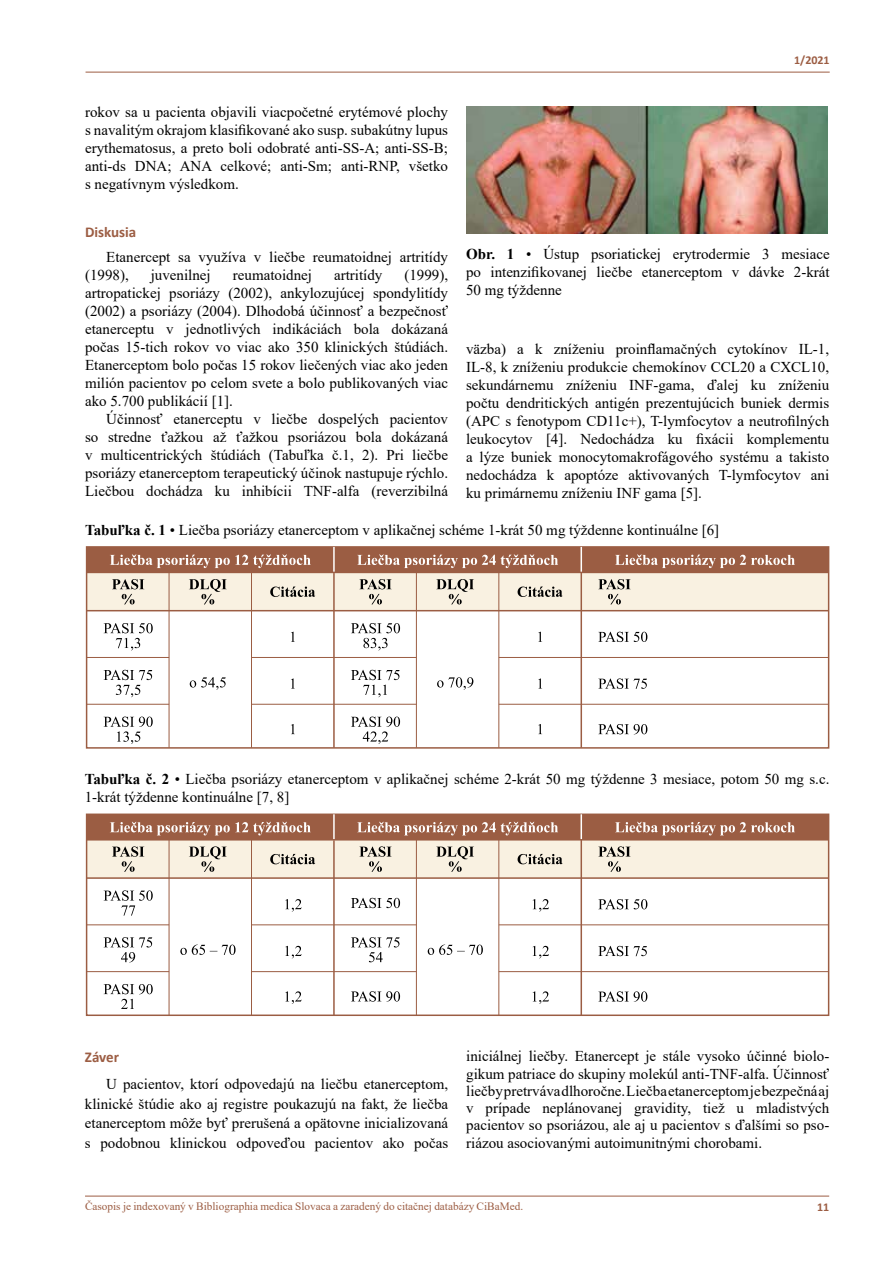
<style>
.page{position:relative;width:893px;height:1263px;background:#fff}
.page>*{position:absolute;margin:0;border:0;box-sizing:border-box;transform-origin:0 0}
.t1{font:15px/18px "Times New Roman";color:#000;text-align:justify}
.t2{font:700 15px "Calibri";color:#9c5d43}
.t3{font:700 12px "Calibri";color:#9c5d43}
.t4{font:11.25px "Times New Roman";color:#9c5d43}
.s1{font-weight:700}
</style>
<div class="page">
<hr style="left:86px;top:72px;width:744px;height:1px;background:#9c5d43">
<hr style="left:85px;top:1196px;width:744px;height:1px;background:#9c5d43">
<img style="left:466px;top:106px;width:362px;height:128px">
<div style="left:87px;top:572px;width:741px;height:39px;background:#f9f1e1"></div>
<div style="left:87px;top:547px;width:741px;height:25px;background:#9b5d43"></div>
<svg style="left:110px;top:554px;width:201px;height:14px"></svg>
<div style="left:86px;top:546px;width:743px;height:203px;border:2px solid #9b5d43"></div>
<hr style="left:416px;top:571px;width:1px;height:177px;background:#9b5d43">
<hr style="left:498px;top:571px;width:1px;height:177px;background:#9b5d43">
<hr style="left:333px;top:547px;width:2px;height:25px;background:#fff">
<svg style="left:357px;top:554px;width:201px;height:14px"></svg>
<svg style="left:615px;top:554px;width:180px;height:14px"></svg>
<hr style="left:580px;top:571px;width:2px;height:177px;background:#9b5d43">
<hr style="left:580px;top:547px;width:2px;height:25px;background:#fff">
<svg style="left:112px;top:579px;width:32px;height:25px"></svg>
<svg style="left:359px;top:579px;width:33px;height:25px"></svg>
<svg style="left:598px;top:579px;width:33px;height:25px"></svg>
<svg style="left:270px;top:586px;width:45px;height:11px"></svg>
<svg style="left:518px;top:586px;width:45px;height:11px"></svg>
<hr style="left:333px;top:573px;width:2px;height:175px;background:#9b5d43">
<hr style="left:251px;top:571px;width:1px;height:177px;background:#9b5d43">
<hr style="left:169px;top:571px;width:1px;height:177px;background:#9b5d43">
<hr style="left:87px;top:610px;width:742px;height:1px;background:#9b5d43">
<hr style="left:87px;top:657px;width:82px;height:1px;background:#9b5d43">
<hr style="left:334px;top:657px;width:82px;height:1px;background:#9b5d43">
<hr style="left:581px;top:657px;width:247px;height:1px;background:#9b5d43">
<hr style="left:87px;top:704px;width:82px;height:1px;background:#9b5d43">
<hr style="left:334px;top:704px;width:82px;height:1px;background:#9b5d43">
<hr style="left:581px;top:704px;width:247px;height:1px;background:#9b5d43">
<svg style="left:189px;top:579px;width:38px;height:25px"></svg>
<svg style="left:436px;top:579px;width:38px;height:25px"></svg>
<svg style="left:104px;top:623px;width:49px;height:27px"></svg>
<svg style="left:351px;top:623px;width:49px;height:27px"></svg>
<svg style="left:598px;top:632px;width:49px;height:10px"></svg>
<svg style="left:104px;top:670px;width:48px;height:27px"></svg>
<svg style="left:351px;top:670px;width:49px;height:27px"></svg>
<svg style="left:598px;top:678px;width:49px;height:11px"></svg>
<svg style="left:104px;top:716px;width:49px;height:28px"></svg>
<svg style="left:351px;top:716px;width:49px;height:28px"></svg>
<svg style="left:598px;top:724px;width:49px;height:10px"></svg>
<svg style="left:190px;top:677px;width:36px;height:13px"></svg>
<svg style="left:437px;top:677px;width:36px;height:13px"></svg>
<svg style="left:291px;top:632px;width:4px;height:10px"></svg>
<svg style="left:538px;top:632px;width:4px;height:10px"></svg>
<hr style="left:251px;top:657px;width:83px;height:1px;background:#9b5d43">
<hr style="left:499px;top:657px;width:82px;height:1px;background:#9b5d43">
<hr style="left:251px;top:704px;width:83px;height:1px;background:#9b5d43">
<hr style="left:499px;top:704px;width:82px;height:1px;background:#9b5d43">
<svg style="left:291px;top:678px;width:4px;height:11px"></svg>
<svg style="left:538px;top:678px;width:4px;height:11px"></svg>
<svg style="left:291px;top:724px;width:4px;height:10px"></svg>
<svg style="left:538px;top:724px;width:4px;height:10px"></svg>
<hr style="left:87px;top:572px;width:742px;height:1px;background:#9b5d43">
<div style="left:87px;top:840px;width:741px;height:38px;background:#f9f1e1"></div>
<div style="left:87px;top:814px;width:741px;height:26px;background:#9b5d43"></div>
<svg style="left:110px;top:822px;width:201px;height:13px"></svg>
<div style="left:86px;top:813px;width:743px;height:203px;border:2px solid #9b5d43"></div>
<hr style="left:416px;top:838px;width:1px;height:177px;background:#9b5d43">
<hr style="left:498px;top:838px;width:1px;height:177px;background:#9b5d43">
<hr style="left:333px;top:814px;width:2px;height:26px;background:#fff">
<svg style="left:357px;top:822px;width:201px;height:13px"></svg>
<svg style="left:615px;top:822px;width:180px;height:13px"></svg>
<hr style="left:580px;top:838px;width:2px;height:177px;background:#9b5d43">
<hr style="left:580px;top:814px;width:2px;height:26px;background:#fff">
<svg style="left:112px;top:846px;width:32px;height:26px"></svg>
<svg style="left:359px;top:846px;width:33px;height:26px"></svg>
<svg style="left:598px;top:846px;width:33px;height:26px"></svg>
<svg style="left:270px;top:854px;width:45px;height:10px"></svg>
<svg style="left:518px;top:854px;width:45px;height:10px"></svg>
<hr style="left:333px;top:840px;width:2px;height:175px;background:#9b5d43">
<hr style="left:251px;top:838px;width:1px;height:177px;background:#9b5d43">
<hr style="left:169px;top:838px;width:1px;height:177px;background:#9b5d43">
<hr style="left:87px;top:877px;width:742px;height:2px;background:#9b5d43">
<hr style="left:87px;top:924px;width:82px;height:1px;background:#9b5d43">
<hr style="left:334px;top:924px;width:82px;height:1px;background:#9b5d43">
<hr style="left:581px;top:924px;width:247px;height:1px;background:#9b5d43">
<hr style="left:87px;top:971px;width:82px;height:1px;background:#9b5d43">
<hr style="left:334px;top:971px;width:82px;height:1px;background:#9b5d43">
<hr style="left:581px;top:971px;width:247px;height:1px;background:#9b5d43">
<svg style="left:189px;top:846px;width:38px;height:26px"></svg>
<svg style="left:436px;top:846px;width:38px;height:26px"></svg>
<svg style="left:104px;top:890px;width:49px;height:25px"></svg>
<svg style="left:351px;top:898px;width:49px;height:10px"></svg>
<svg style="left:598px;top:899px;width:49px;height:10px"></svg>
<svg style="left:104px;top:937px;width:48px;height:25px"></svg>
<svg style="left:351px;top:937px;width:49px;height:25px"></svg>
<svg style="left:598px;top:946px;width:49px;height:10px"></svg>
<svg style="left:104px;top:984px;width:49px;height:25px"></svg>
<svg style="left:351px;top:991px;width:49px;height:11px"></svg>
<svg style="left:598px;top:991px;width:49px;height:11px"></svg>
<svg style="left:180px;top:944px;width:56px;height:11px"></svg>
<svg style="left:428px;top:944px;width:55px;height:11px"></svg>
<svg style="left:285px;top:899px;width:17px;height:13px"></svg>
<svg style="left:533px;top:899px;width:16px;height:13px"></svg>
<hr style="left:251px;top:924px;width:83px;height:1px;background:#9b5d43">
<hr style="left:499px;top:924px;width:82px;height:1px;background:#9b5d43">
<hr style="left:251px;top:971px;width:83px;height:1px;background:#9b5d43">
<hr style="left:499px;top:971px;width:82px;height:1px;background:#9b5d43">
<svg style="left:285px;top:946px;width:17px;height:12px"></svg>
<svg style="left:533px;top:946px;width:16px;height:12px"></svg>
<svg style="left:285px;top:991px;width:17px;height:13px"></svg>
<svg style="left:533px;top:991px;width:16px;height:13px"></svg>
<hr style="left:87px;top:839px;width:742px;height:1px;background:#9b5d43">
<p class="t3" style="left:794px;top:52px;width:37px">1/2021</p>
<p class="t1" style="left:85px;top:102px;width:365px">rokov sa u pacienta objavili viacpočetné erytémové plochy s navalitým okrajom klasifikované ako susp. subakútny lupus erythematosus, a preto boli odobraté anti-SS-A; anti-SS-B; anti-ds DNA; ANA celkové; anti-Sm; anti-RNP, všetko s negatívnym výsledkom.</p>
<p class="t2" style="left:85px;top:221px;width:53px">Diskusia</p>
<p class="t1" style="left:85px;top:248px;width:365px;text-indent:21px">Etanercept sa využíva v liečbe reumatoidnej artritídy (1998),</p>
<p class="t1" style="left:466px;top:245px;width:365px"><span class="s1">Obr. 1</span> • Ústup psoriatickej erytrodermie 3 mesiace po intenzifikovanej liečbe etanerceptom v dávke 2-krát 50 mg týždenne</p>
<p class="t1" style="left:151px;top:266px;width:62px">juvenilnej</p>
<p class="t1" style="left:233px;top:266px;width:81px">reumatoidnej</p>
<p class="t1" style="left:334px;top:266px;width:50px">artritídy</p>
<p class="t1" style="left:85px;top:266px;width:365px;text-indent:319px">(1999), artropatickej psoriázy (2002), ankylozujúcej spondylitídy (2002) a psoriázy (2004). Dlhodobá účinnosť a bezpečnosť etanerceptu v jednotlivých indikáciách bola dokázaná počas 15-tich rokov vo viac ako 350 klinických štúdiách.<br>Etanerceptom bolo počas 15 rokov liečených viac ako jeden milión pacientov po celom svete a bolo publikovaných viac ako 5.700 publikácií [1].</p>
<p class="t1" style="left:85px;top:410px;width:365px;text-indent:21px">Účinnosť etanerceptu v liečbe dospelých pacientov so stredne ťažkou až ťažkou psoriázou bola dokázaná v multicentrických štúdiách (Tabuľka č.1, 2). Pri liečbe psoriázy etanerceptom terapeutický účinok nastupuje rýchlo.<br>Liečbou dochádza ku inhibícii TNF-alfa (reverzibilná</p>
<p class="t1" style="left:466px;top:339px;width:365px">väzba) a k zníženiu proinflamačných cytokínov IL-1, IL-8, k zníženiu produkcie chemokínov CCL20 a CXCL10, sekundárnemu zníženiu INF-gama, ďalej ku zníženiu počtu dendritických antigén prezentujúcich buniek dermis (APC s fenotypom CD11c+), T-lymfocytov a neutrofilných leukocytov [4]. Nedochádza ku fixácii komplementu a lýze buniek monocytomakrofágového systému a takisto nedochádza k apoptóze aktivovaných T-lymfocytov ani ku primárnemu zníženiu INF gama [5].</p>
<p class="t1" style="left:85px;top:520px;width:636px"><span class="s1">Tabuľka č. 1</span> • Liečba psoriázy etanerceptom v aplikačnej schéme 1-krát 50 mg týždenne kontinuálne [6]</p>
<p class="t1" style="left:85px;top:769px;width:746px"><span class="s1">Tabuľka č. 2</span> • Liečba psoriázy etanerceptom v aplikačnej schéme 2-krát 50 mg týždenne 3 mesiace, potom 50 mg s.c.<br>1-krát týždenne kontinuálne [7, 8]</p>
<p class="t2" style="left:85px;top:1046px;width:36px">Záver</p>
<p class="t1" style="left:85px;top:1074px;width:365px;line-height:19.5px;text-indent:21px">U pacientov, ktorí odpovedajú na liečbu etanerceptom, klinické štúdie ako aj registre poukazujú na fakt, že liečba etanerceptom môže byť prerušená a opätovne inicializovaná s podobnou klinickou odpoveďou pacientov ako počas</p>
<p class="t1" style="left:466px;top:1047px;width:365px;line-height:17.2px">iniciálnej liečby. Etanercept je stále vysoko účinné biolo&shy;gikum patriace do skupiny molekúl anti-TNF-alfa. Účinnosť liečby pretrváva dlhoročne. Liečba etanerceptom je bezpečná aj v prípade neplánovanej gravidity, tiež u mladistvých pacientov so psoriázou, ale aj u pacientov s ďalšími so pso&shy;riázou asociovanými autoimunitnými chorobami.</p>
<p class="t4" style="left:85px;top:1198px;width:440px">Časopis je indexovaný v Bibliographia medica Slovaca a zaradený do citačnej databázy CiBaMed.</p>
<p class="t3" style="left:817px;top:1198px;width:14px">11</p>
</div>
